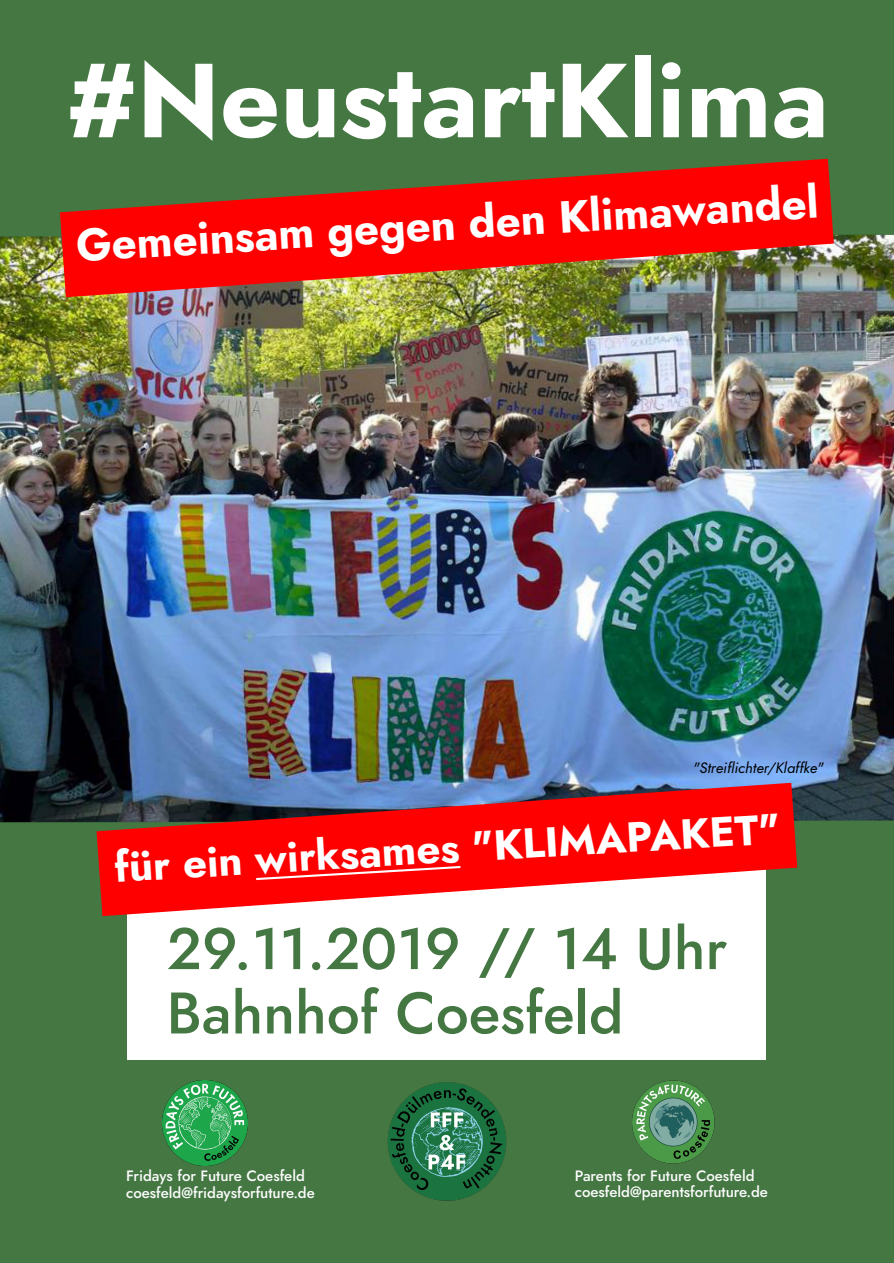
<style>
.page{position:relative;width:894px;height:1263px;background:#fff}
.page>*{position:absolute;margin:0;border:0;box-sizing:border-box;transform-origin:0 0}
.t1{font:700 105px "Jost";color:#fff}
.t2{font:500 58.5px/64.3px "Jost";color:#447742}
.t3{font:700 45px "Jost";color:#fff}
.t4{font:700 42px "Jost";color:#fff}
.t5{font:500 15px/16.5px "Jost";color:#fcfcfc}
.t6{font:italic 15px "Jost";color:#000}
</style>
<div class="page">
<div style="left:0;top:0;width:893px;height:1263px;background:#447742"></div>
<img style="left:0;top:234px;width:893px;height:588px">
<img style="left:163px;top:1080px;width:85px;height:85px">
<img style="left:387px;top:1082px;width:119px;height:118px">
<div style="left:128px;top:868px;width:637px;height:191px;background:#fff"></div>
<svg style="left:96px;top:783px;width:700px;height:133px;fill:#f00"></svg>
<img style="left:60px;top:159px;width:773px;height:138px">
<svg style="left:256px;top:866px;width:204px;height:14px;background:#ff2626"></svg>
<img style="left:629px;top:1079px;width:85px;height:85px">
<h1 class="t1" style="left:67px;top:51px;width:763px">#NeustartKlima</h1>
<h3 class="t3" style="left:75px;top:222px;width:744px;rotate:-3deg">Gemeinsam gegen den Klimawandel</h3>
<p class="t6" style="left:692px;top:761px;width:132px">"Streiflichter/Klaffke"</p>
<h3 class="t4" style="left:113px;top:845px;width:668px;rotate:-3deg">für ein wirksames "KLIMAPAKET"</h3>
<h2 class="t2" style="left:166px;top:919px;width:562px">29.11.2019 // 14 Uhr<br>Bahnhof Coesfeld</h2>
<p class="t5" style="left:126px;top:1169px;width:190px">Fridays for Future Coesfeld coesfeld@fridaysforfuture.de</p>
<p class="t5" style="left:574px;top:1168px;width:195px">Parents for Future Coesfeld coesfeld@parentsforfuture.de</p>
</div>
